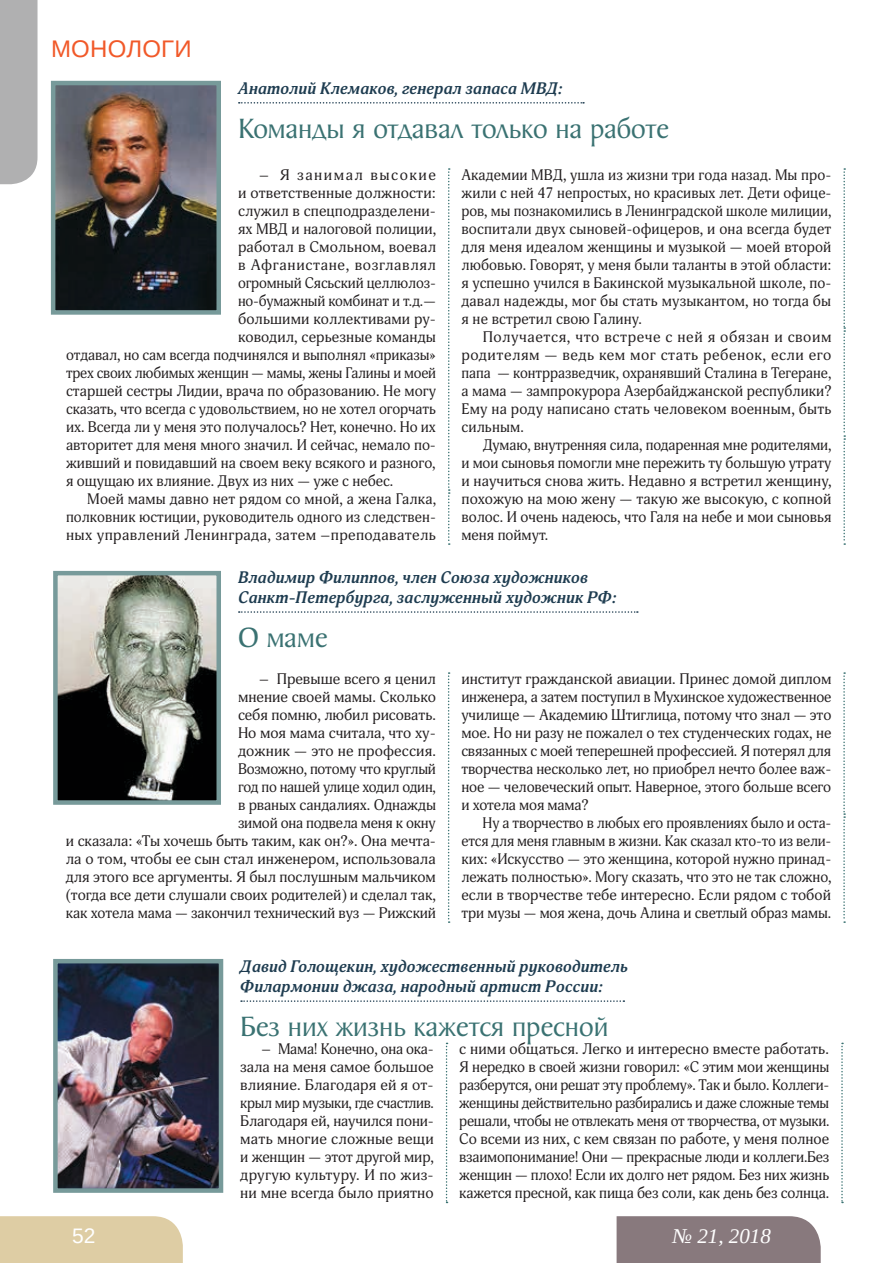
<style>
.page{position:relative;width:893px;height:1263px;background:#fff}
.page>*{position:absolute;margin:0;border:0;box-sizing:border-box;transform-origin:0 0}
.БлицЗаголовок{font:30px "Baker Signet BT";color:#3a7272}
.t1{font:24px "Liberation Sans";letter-spacing:.01em;color:#f15929}
.t2{font:italic 21px "Liberation Serif";color:#fff}
.t3{font:21px "Liberation Sans";color:#fff}
.БлицЗагRus{font:italic 700 16.5px/19.8px "Adonis";color:#1e3c50}
.Стиль_абзаца_1{font:15px/18px "Adonis";color:#231f20;text-align:justify}
.Стиль_абзаца_1-2{font:15px "Adonis";letter-spacing:.045em;color:#231f20}
.Стиль_абзаца_1-3{font:15px "Adonis";letter-spacing:.1em;color:#231f20}
</style>
<div class="page">
<div style="left:0;top:1216px;width:183px;height:47px;background:#decda4"></div>
<div style="left:617px;top:1216px;width:204px;height:47px;background:#88797d"></div>
<div style="left:0;top:0;width:38px;height:184px;background:#b0b0b1"></div>
<svg style="left:241px;top:1000px;width:383px;height:2px"></svg>
<svg style="left:446px;top:1043px;width:2px;height:160px"></svg>
<svg style="left:841px;top:1043px;width:2px;height:160px"></svg>
<svg style="left:448px;top:672px;width:2px;height:251px"></svg>
<svg style="left:843px;top:672px;width:2px;height:251px"></svg>
<svg style="left:448px;top:168px;width:2px;height:377px"></svg>
<svg style="left:843px;top:168px;width:2px;height:377px"></svg>
<img style="left:56px;top:86px;width:160px;height:224px">
<div style="left:51px;top:81px;width:170px;height:234px;border:4px solid #779a9a"></div>
<svg style="left:239px;top:102px;width:345px;height:2px"></svg>
<svg style="left:239px;top:611px;width:399px;height:2px"></svg>
<img style="left:58px;top:964px;width:160px;height:224px">
<div style="left:53px;top:959px;width:170px;height:234px;border:4px solid #779a9a"></div>
<img style="left:58px;top:576px;width:158px;height:224px">
<div style="left:53px;top:571px;width:168px;height:234px;border:4px solid #779a9a"></div>
<h2 class="t1" style="left:51px;top:33px;width:142px">МОНОЛОГИ</h2>
<p class="БлицЗагRus" style="left:238px;top:79px;width:326px">Анатолий Клемаков, генерал запаса МВД:</p>
<p class="БлицЗаголовок" style="left:238px;top:109px;width:433px">Команды я отдавал только на работе</p>
<p class="Стиль_абзаца_1-3" style="left:259px;top:166px;width:178px">– Я занимал высокие</p>
<p class="Стиль_абзаца_1" style="left:238px;top:184px;width:199px">и ответственные должности:</p>
<p class="Стиль_абзаца_1" style="left:238px;top:202px;width:199px">служил в спецподразделени-</p>
<p class="Стиль_абзаца_1" style="left:238px;top:220px;width:200px">ях МВД и налоговой полиции,</p>
<p class="Стиль_абзаца_1" style="left:238px;top:238px;width:200px">работал в Смольном, воевал</p>
<p class="Стиль_абзаца_1-2" style="left:238px;top:256px;width:200px">в Афганистане, возглавлял</p>
<p class="Стиль_абзаца_1" style="left:238px;top:274px;width:199px">огромный Сясьский целлюлоз-</p>
<p class="Стиль_абзаца_1" style="left:238px;top:292px;width:199px">но-бумажный комбинат и т.д.—</p>
<p class="Стиль_абзаца_1" style="left:238px;top:310px;width:199px">большими коллективами ру-</p>
<p class="Стиль_абзаца_1" style="left:238px;top:328px;width:200px">ководил, серьезные команды</p>
<p class="Стиль_абзаца_1" style="left:66px;top:346px;width:371px">отдавал, но сам всегда подчинялся и выполнял «приказы»</p>
<p class="Стиль_абзаца_1" style="left:66px;top:364px;width:372px">трех своих любимых женщин — мамы, жены Галины и моей</p>
<p class="Стиль_абзаца_1" style="left:66px;top:382px;width:371px">старшей сестры Лидии, врача по образованию. Не могу</p>
<p class="Стиль_абзаца_1" style="left:66px;top:400px;width:372px">сказать, что всегда с удовольствием, но не хотел огорчать</p>
<p class="Стиль_абзаца_1" style="left:66px;top:418px;width:371px">их. Всегда ли у меня это получалось? Нет, конечно. Но их</p>
<p class="Стиль_абзаца_1" style="left:66px;top:436px;width:371px">авторитет для меня много значил. И сейчас, немало по-</p>
<p class="Стиль_абзаца_1" style="left:66px;top:454px;width:371px">живший и повидавший на своем веку всякого и разного,</p>
<p class="Стиль_абзаца_1" style="left:66px;top:472px;width:329px">я ощущаю их влияние. Двух из них — уже с небес.</p>
<p class="Стиль_абзаца_1" style="left:66px;top:490px;width:372px;text-indent:21px">Моей мамы давно нет рядом со мной, а жена Галка, полковник юстиции, руководитель одного из следствен&shy;ных управлений Ленинграда, затем –преподаватель</p>
<p class="Стиль_абзаца_1" style="left:461px;top:166px;width:371px">Академии МВД, ушла из жизни три года назад. Мы про&shy;жили с ней 47 непростых, но красивых лет. Дети офице&shy;ров, мы познакомились в Ленинградской школе милиции, воспитали двух сыновей-офицеров, и она всегда будет для меня идеалом женщины и музыкой — моей второй любовью. Говорят, у меня были таланты в этой области: я успешно учился в Бакинской музыкальной школе, по&shy;давал надежды, мог бы стать музыкантом, но тогда бы я не встретил свою Галину.</p>
<p class="Стиль_абзаца_1" style="left:461px;top:328px;width:372px;text-indent:21px">Получается, что встрече с ней я обязан и своим родителям — ведь кем мог стать ребенок, если его папа — контрразведчик, охранявший Сталина в Тегеране, а мама — зампрокурора Азербайджанской республики?<br>Ему на роду написано стать человеком военным, быть сильным.</p>
<p class="Стиль_абзаца_1" style="left:461px;top:436px;width:371px;text-indent:21px">Думаю, внутренняя сила, подаренная мне родителями, и мои сыновья помогли мне пережить ту большую утрату и научиться снова жить. Недавно я встретил женщину, похожую на мою жену — такую же высокую, с копной волос. И очень надеюсь, что Галя на небе и мои сыновья меня поймут.</p>
<p class="БлицЗагRus" style="left:238px;top:568px;width:380px">Владимир Филиппов, член Союза художников<br>Санкт-Петербурга, заслуженный художник РФ:</p>
<p class="БлицЗаголовок" style="left:238px;top:618px;width:91px">О маме</p>
<p class="Стиль_абзаца_1" style="left:66px;top:670px;width:372px;text-align:right">– Превыше всего я ценил<br>мнение своей мамы. Сколько<br>себя помню, любил рисовать.<br>Но моя мама считала, что ху-<br>дожник — это не профессия.<br>Возможно, потому что круглый<br>год по нашей улице ходил один,<br>в рваных сандалиях. Однажды<br>зимой она подвела меня к окну<br>и сказала: «Ты хочешь быть таким, как он?». Она мечта&shy;ла о том, чтобы ее сын стал инженером, использовала для этого все аргументы. Я был послушным мальчиком (тогда все дети слушали своих родителей) и сделал так, как хотела мама — закончил технический вуз — Рижский</p>
<p class="Стиль_абзаца_1" style="left:461px;top:670px;width:372px">институт гражданской авиации. Принес домой диплом инженера, а затем поступил в Мухинское художественное училище — Академию Штиглица, потому что знал — это мое. Но ни разу не пожалел о тех студенческих годах, не связанных с моей теперешней профессией. Я потерял для творчества несколько лет, но приобрел нечто более важ&shy;ное — человеческий опыт. Наверное, этого больше всего и хотела моя мама?</p>
<p class="Стиль_абзаца_1" style="left:461px;top:814px;width:372px;text-indent:21px">Ну а творчество в любых его проявлениях было и оста&shy;ется для меня главным в жизни. Как сказал кто-то из вели&shy;ких: «Искусство — это женщина, которой нужно принад&shy;лежать полностью». Могу сказать, что это не так сложно, если в творчестве тебе интересно. Если рядом с тобой три музы — моя жена, дочь Алина и светлый образ мамы.</p>
<p class="БлицЗагRus" style="left:240px;top:957px;width:389px">Давид Голощекин, художественный руководитель<br>Филармонии джаза, народный артист России:</p>
<p class="БлицЗаголовок" style="left:240px;top:1007px;width:370px">Без них жизнь кажется пресной</p>
<p class="Стиль_абзаца_1" style="left:240px;top:1041px;width:195px;text-indent:21px">– Мама! Конечно, она ока&shy;зала на меня самое большое влияние. Благодаря ей я от&shy;крыл мир музыки, где счастлив.<br>Благодаря ей, научился пони&shy;мать многие сложные вещи и женщин — этот другой мир, другую культуру. И по жиз&shy;ни мне всегда было приятно</p>
<p class="Стиль_абзаца_1" style="left:459px;top:1041px;width:372px">с ними общаться. Легко и интересно вместе работать.<br>Я нередко в своей жизни говорил: «С этим мои женщины разберутся, они решат эту проблему». Так и было. Коллеги&shy;женщины действительно разбирались и даже сложные темы решали, чтобы не отвлекать меня от творчества, от музыки.<br>Со всеми из них, с кем связан по работе, у меня полное взаимопонимание! Они — прекрасные люди и коллеги.Без женщин — плохо! Если их долго нет рядом. Без них жизнь кажется пресной, как пища без соли, как день без солнца.</p>
<h3 class="t3" style="left:72px;top:1222px;width:25px">52</h3>
<h3 class="t2" style="left:672px;top:1222px;width:100px">№ 21, 2018</h3>
</div>
